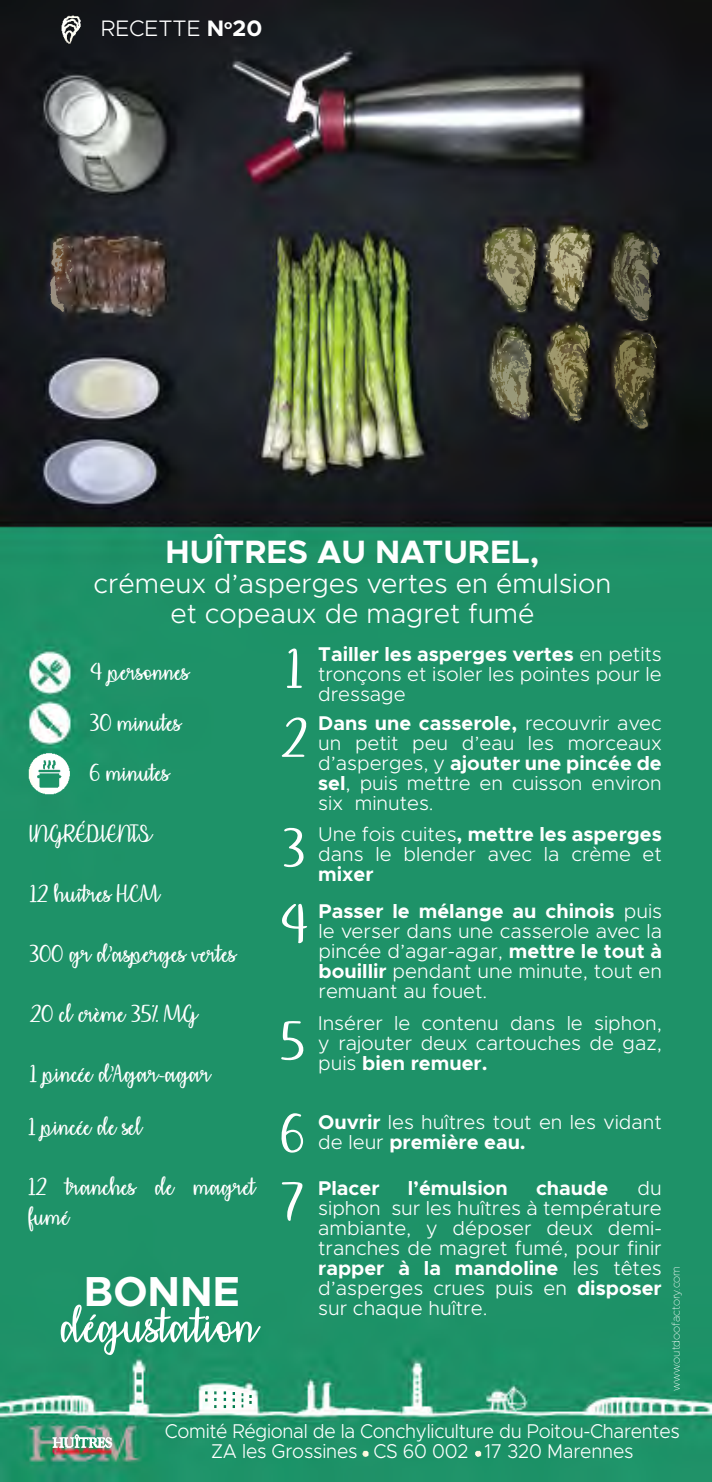
<style>
.page{position:relative;width:712px;height:1482px;background:#fff}
.page>*{position:absolute;margin:0;border:0;box-sizing:border-box;transform-origin:0 0}
.t1{font:56.75px "Affectionately Yours";color:#fff}
.t2{font:50.25px "Affectionately Yours";color:#fff}
.t3{font:700 42px "Metropolis";color:#fff}
.t4{font:700 32.5px "Metropolis";color:#fff}
.t5{font:300 27.5px "Metropolis";color:#fff}
.t6{font:25px/30px "Affectionately Yours";color:#fff}
.t7{font:300 22.5px "Metropolis";color:#fff}
.t8{font:300 20px/20px "Metropolis";color:#fff;text-align:justify}
.t9{font:300 20px "Metropolis";color:#fff;scale:.95 1}
.t10{font:700 20px "Metropolis";color:#fff}
.t11{font:100 11px "Metropolis";letter-spacing:-.01em;color:#fff}
.s1{font-weight:700}
</style>
<div class="page">
<img style="left:0;top:0;width:711px;height:1482px">
<p class="t7" style="left:101px;top:14px;width:163px">RECETTE <span class="s1">N</span><sup>o</sup><span class="s1">20</span></p>
<p class="t4" style="left:165px;top:531px;width:375px">HUÎTRES AU NATUREL,</p>
<p class="t5" style="left:93px;top:566px;width:519px">crémeux d’asperges vertes en émulsion</p>
<p class="t5" style="left:170px;top:596px;width:365px">et copeaux de magret fumé</p>
<p class="t6" style="left:90px;top:657px;width:100px">4 personnes</p>
<p class="t6" style="left:90px;top:708px;width:92px">30 minutes</p>
<p class="t6" style="left:89px;top:758px;width:81px">6 minutes</p>
<p class="t6" style="left:30px;top:819px;width:124px">INGRÉDIENTS</p>
<p class="t6" style="left:30px;top:879px;width:132px">12 huîtres HCM</p>
<p class="t6" style="left:30px;top:939px;width:207px">300 gr d’asperges vertes</p>
<p class="t6" style="left:30px;top:999px;width:169px">20 cl crème 35% MG</p>
<p class="t6" style="left:30px;top:1059px;width:182px">1 pincée d’Agar-agar</p>
<p class="t6" style="left:28px;top:1112px;width:115px">1 pincée de sel</p>
<p class="t6" style="left:28px;top:1172px;width:229px">12 tranches de magret fumé</p>
<p class="t3" style="left:84px;top:1264px;width:157px">BONNE</p>
<p class="t2" style="left:61px;top:1297px;width:198px">dégustation</p>
<p class="t1" style="left:286px;top:637px;width:17px">1</p>
<p class="t1" style="left:281px;top:706px;width:28px">2</p>
<p class="t1" style="left:283px;top:816px;width:23px">3</p>
<p class="t1" style="left:281px;top:892px;width:28px">4</p>
<p class="t1" style="left:280px;top:1009px;width:26px">5</p>
<p class="t8" style="left:318px;top:644px;width:345px"><span class="s1">Tailler les asperges vertes</span> en petits tronçons et isoler les pointes pour le dressage</p>
<p class="t8" style="left:318px;top:713px;width:345px"><span class="s1">Dans une casserole,</span> recouvrir avec un petit peu d’eau les morceaux d’asperges, y <span class="s1">ajouter une pincée de sel</span>, puis mettre en cuisson environ six minutes.</p>
<p class="t8" style="left:318px;top:824px;width:345px">Une fois cuites<span class="s1">, mettre les asperges </span>dans le blender avec la crème et <span class="s1">mixer</span></p>
<p class="t8" style="left:318px;top:901px;width:345px"><span class="s1">Passer le mélange au chinois</span> puis le verser dans une casserole avec la pincée d’agar-agar, <span class="s1">mettre le tout à bouillir</span> pendant une minute, tout en remuant au fouet.</p>
<p class="t8" style="left:318px;top:1013px;width:345px">Insérer le contenu dans le siphon, y rajouter deux cartouches de gaz, puis <span class="s1">bien remuer.</span></p>
<p class="t1" style="left:280px;top:1102px;width:25px">6</p>
<p class="t1" style="left:281px;top:1170px;width:24px">7</p>
<p class="t8" style="left:318px;top:1112px;width:345px"><span class="s1">Ouvrir</span> les huîtres tout en les vidant de leur <span class="s1">première eau.</span></p>
<p class="t10" style="left:318px;top:1175px;width:63px">Placer</p>
<p class="t10" style="left:407px;top:1175px;width:101px">l’émulsion</p>
<p class="t10" style="left:535px;top:1175px;width:74px">chaude</p>
<p class="t8" style="left:318px;top:1178px;width:345px;text-indent:319px">du siphon sur les huîtres à température ambiante, y déposer deux demi&shy;tranches de magret fumé, pour finir <span class="s1">rapper à la mandoline</span> les têtes d’asperges crues puis en <span class="s1">disposer </span>sur chaque huître.</p>
<p class="t11" style="left:668px;top:1391px;width:126px;rotate:-90deg">www.outdoofactory.com</p>
<p class="t9" style="left:165px;top:1418px;width:543px">Comité Régional de la Conchyliculture du Poitou-Charentes</p>
<p class="t9" style="left:211px;top:1438px;width:446px">ZA les Grossines CS 60 002 17 320 Marennes</p>
</div>
